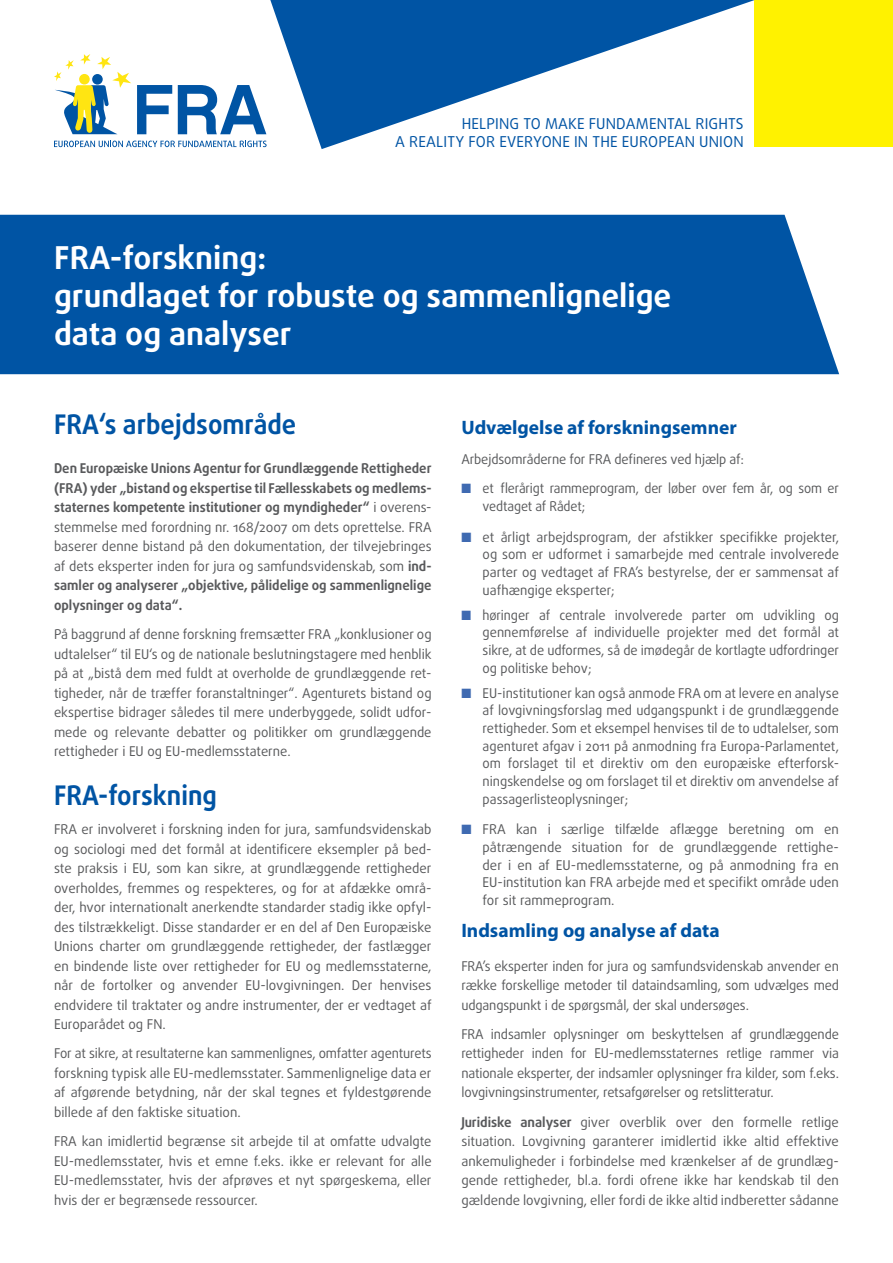
<style>
.page{position:relative;width:893px;height:1263px;background:#fff}
.page>*{position:absolute;margin:0;border:0;box-sizing:border-box;transform-origin:0 0}
.t1{font:700 31.5px/37.8px "Daxline Pro";color:#fff}
.titre{font:700 27px "Daxline Pro";color:#0054a4;scale:.94 1}
.sous-titre{font:700 19.5px "Myriad Pro";color:#0054a4}
.t2{font:15px "Daxline Pro";letter-spacing:.01em;color:#0054a4}
.body{font:13.5px/19.5px "Daxline Pro";color:#58595b;text-align:justify}
.body-2{font:13.5px/19.5px "Daxline Pro";color:#58595b;text-align:justify;scale:.96 1}
.body-3{font:700 13.5px/19.5px "Daxline Pro";color:#58595b;text-align:justify}
.bullet{font:13.5px/17.7px "Daxline Pro";color:#58595b;text-align:justify}
.bullet-2{font:13.5px/17.7px "Daxline Pro";color:#58595b;text-align:justify;scale:.96 1}
.bullet-3{font:13.5px/17.7px "Daxline Pro";color:#58595b;scale:.94 1}
.s1{font-weight:400}
.s2{color:#3f6ab1}
.s3{font-weight:700}
</style>
<div class="page">
<div style="left:0;top:215px;width:839px;height:159px;background:#0054a4"></div>
<svg style="left:137px;top:85px;width:35px;height:49px"></svg>
<svg style="left:178px;top:85px;width:88px;height:49px"></svg>
<svg style="left:54px;top:141px;width:213px;height:6px"></svg>
<svg style="left:54px;top:54px;width:77px;height:80px"></svg>
<svg style="left:270px;top:0;width:485px;height:149px"></svg>
<div style="left:755px;top:0;width:138px;height:146px;background:#fff200"></div>
<p class="t2" style="left:462px;top:113px;width:283px">HELPING TO MAKE FUNDAMENTAL RIGHTS</p>
<p class="t2" style="left:395px;top:131px;width:350px">A REALITY FOR EVERYONE IN THE EUROPEAN UNION</p>
<p class="t1" style="left:54px;top:239px;width:619px">FRA-forskning:<br>grundlaget for robuste og sammenlignelige data og analyser</p>
<p class="titre" style="left:54px;top:407px;width:259px">FRA‘s arbejdsområde</p>
<p class="body-3" style="left:54px;top:459px;width:379px">Den Europæiske Unions Agentur for Grundlæggende Rettigheder (FRA) yder „bistand og ekspertise til Fællesskabets og medlems&shy;staternes kompetente institutioner og myndigheder“ <span class="s1">i overens&shy;stemmelse med forordning nr. 168/2007 om dets oprettelse. FRA baserer denne bistand på den dokumentation, der tilvejebringes af dets eksperter inden for jura og samfundsvidenskab, som</span> ind&shy;samler og analyserer „objektive, pålidelige og sammenlignelige oplysninger og data“.</p>
<p class="body" style="left:54px;top:624px;width:379px">På baggrund af denne forskning fremsætter FRA „konklusioner og udtalelser“ til EU‘s og de nationale beslutningstagere med henblik på at „bistå dem med fuldt at overholde de grundlæggende ret&shy;tigheder, når de træffer foranstaltninger“. Agenturets bistand og ekspertise bidrager således til mere underbyggede, solidt udfor&shy;mede og relevante debatter og politikker om grundlæggende rettigheder i EU og EU-medlemsstaterne.</p>
<p class="titre" style="left:54px;top:777px;width:175px">FRA-forskning</p>
<p class="body" style="left:54px;top:819px;width:379px">FRA er involveret i forskning inden for jura, samfundsvidenskab og sociologi med det formål at identificere eksempler på bed&shy;ste praksis i EU, som kan sikre, at grundlæggende rettigheder overholdes, fremmes og respekteres, og for at afdække områ&shy;der, hvor internationalt anerkendte standarder stadig ikke opfyl&shy;des tilstrækkeligt. Disse standarder er en del af Den Europæiske Unions charter om grundlæggende rettigheder, der fastlægger en bindende liste over rettigheder for EU og medlemsstaterne, når de fortolker og anvender EU-lovgivningen. Der henvises endvidere til traktater og andre instrumenter, der er vedtaget af Europarådet og FN.</p>
<p class="body-2" style="left:54px;top:1044px;width:395px">For at sikre, at resultaterne kan sammenlignes, omfatter agenturets forskning typisk alle EU-medlemsstater. Sammenlignelige data er af afgørende betydning, når der skal tegnes et fyldestgørende billede af den faktiske situation.</p>
<p class="body" style="left:54px;top:1131px;width:379px">FRA kan imidlertid begrænse sit arbejde til at omfatte udvalgte EU-medlemsstater, hvis et emne f.eks. ikke er relevant for alle EU-medlemsstater, hvis der afprøves et nyt spørgeskema, eller hvis der er begrænsede ressourcer.</p>
<p class="sous-titre" style="left:461px;top:417px;width:277px">Udvælgelse af forskningsemner</p>
<p class="body-2" style="left:461px;top:449px;width:296px">Arbejdsområderne for FRA defineres ved hjælp af:</p>
<p class="bullet-3" style="left:483px;top:479px;width:381px;text-indent:-21px"><span class="s2">■</span> et flerårigt rammeprogram, der løber over fem år, og som er vedtaget af Rådet;</p>
<p class="bullet" style="left:483px;top:528px;width:358px;text-indent:-21px"><span class="s2">■</span> et årligt arbejdsprogram, der afstikker specifikke projekter, og som er udformet i samarbejde med centrale involverede parter og vedtaget af FRA’s bestyrelse, der er sammensat af uafhængige eksperter;</p>
<p class="bullet-3" style="left:483px;top:606px;width:381px;text-align:justify;text-indent:-21px"><span class="s2">■</span> høringer af centrale involverede parter om udvikling og gennemførelse af individuelle projekter med det formål at sikre, at de udformes, så de imødegår de kortlagte udfordringer og politiske behov;</p>
<p class="bullet-2" style="left:483px;top:684px;width:373px;text-indent:-21px"><span class="s2">■</span> EU-institutioner kan også anmode FRA om at levere en analyse af lovgivningsforslag med udgangspunkt i de grundlæggende rettigheder. Som et eksempel henvises til de to udtalelser, som agenturet afgav i 2011 på anmodning fra Europa-Parlamentet, om forslaget til et direktiv om den europæiske efterforsk&shy;ningskendelse og om forslaget til et direktiv om anvendelse af passagerlisteoplysninger;</p>
<p class="bullet" style="left:483px;top:820px;width:358px;text-indent:-21px"><span class="s2">■</span> FRA kan i særlige tilfælde aflægge beretning om en påtrængende situation for de grundlæggende rettighe&shy;der i en af EU-medlemsstaterne, og på anmodning fra en EU-institution kan FRA arbejde med et specifikt område uden for sit rammeprogram.</p>
<p class="sous-titre" style="left:461px;top:920px;width:260px">Indsamling og analyse af data</p>
<p class="body-2" style="left:461px;top:956px;width:395px">FRA’s eksperter inden for jura og samfundsvidenskab anvender en række forskellige metoder til dataindsamling, som udvælges med udgangspunkt i de spørgsmål, der skal undersøges.</p>
<p class="body-2" style="left:461px;top:1024px;width:395px">FRA indsamler oplysninger om beskyttelsen af grundlæggende rettigheder inden for EU-medlemsstaternes retlige rammer via nationale eksperter, der indsamler oplysninger fra kilder, som f.eks. lovgivningsinstrumenter, retsafgørelser og retslitteratur.</p>
<p class="body" style="left:461px;top:1112px;width:379px"><span class="s3">Juridiske analyser</span> giver overblik over den formelle retlige situation. Lovgivning garanterer imidlertid ikke altid effektive ankemuligheder i forbindelse med krænkelser af de grundlæg&shy;gende rettigheder, bl.a. fordi ofrene ikke har kendskab til den gældende lovgivning, eller fordi de ikke altid indberetter sådanne</p>
</div>
